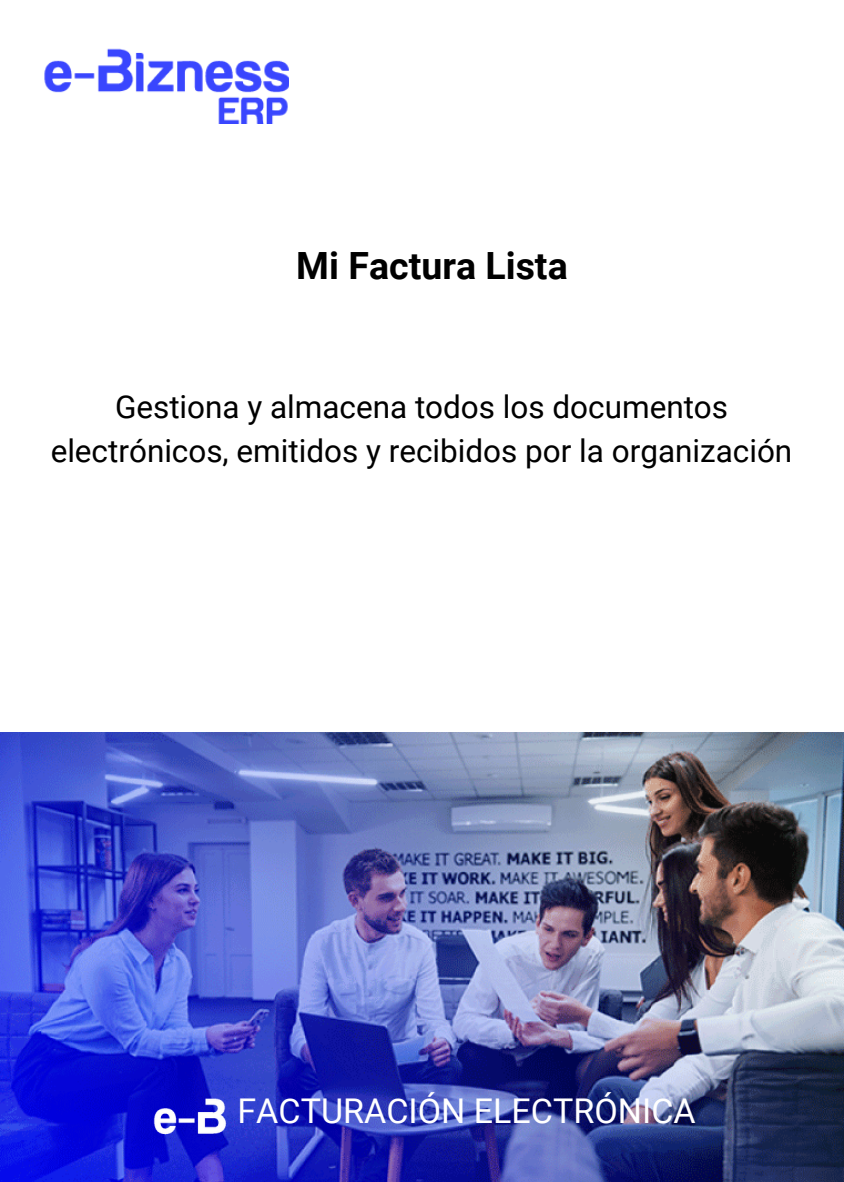
<style>
.page{position:relative;width:844px;height:1182px;background:#fff}
.page>*{position:absolute;margin:0;border:0;box-sizing:border-box;transform-origin:0 0}
.t1{font:700 37.5px "Roboto";color:#000}
.t2{font:34.05px "Roboto";color:#fff}
.t3{font:31.5px/43.8px "Roboto";color:#000;text-align:center}
</style>
<div class="page">
<img style="left:0;top:732px;width:844px;height:449px">
<img style="left:44px;top:48px;width:244px;height:75px">
<img style="left:148px;top:1092px;width:83px;height:51px">
<p class="t1" style="left:296px;top:244px;width:273px">Mi Factura Lista</p>
<h2 class="t3" style="left:51px;top:385px;width:743px">Gestiona y almacena todos los documentos electrónicos, emitidos y recibidos por la organización</h2>
<p class="t2" style="left:237px;top:1091px;width:460px">FACTURACIÓN ELECTRÓNICA</p>
</div>
